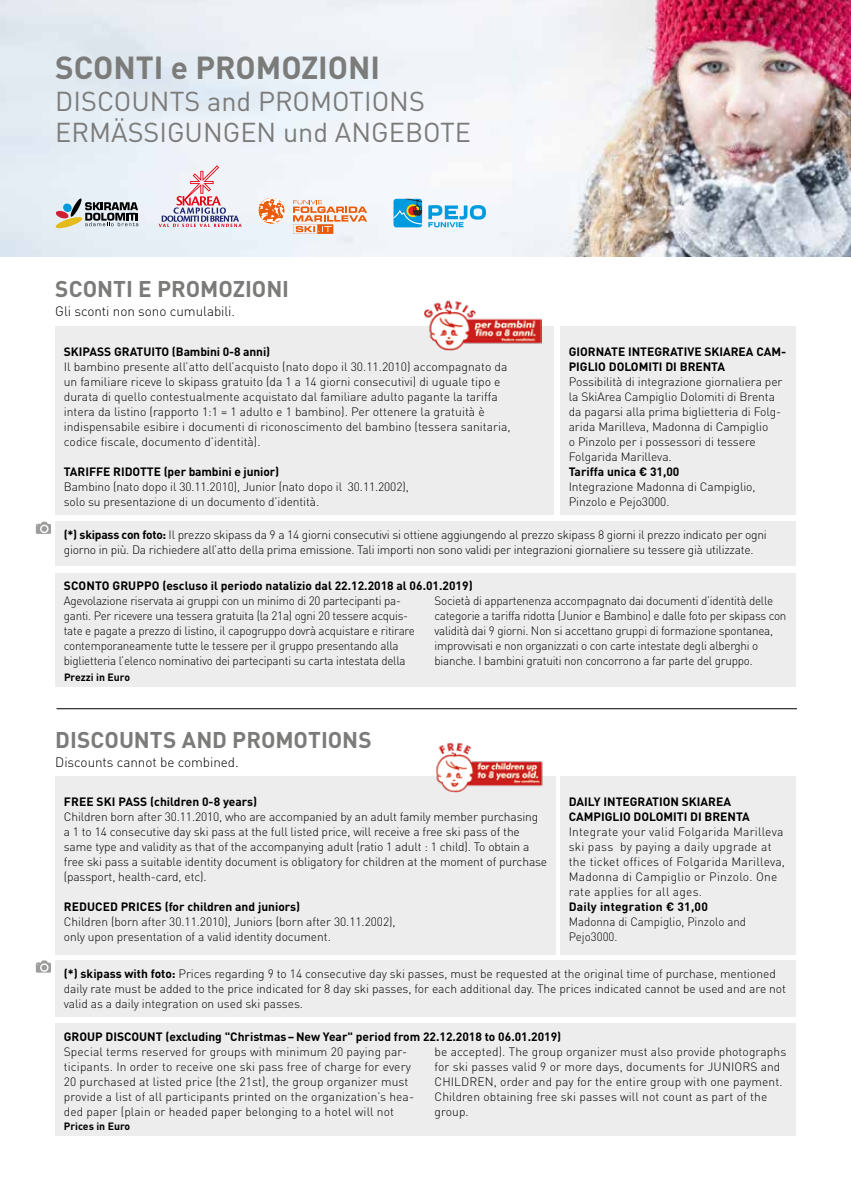
<style>
.page{position:relative;width:851px;height:1191px;background:#fff}
.page>*{position:absolute;margin:0;border:0;box-sizing:border-box;transform-origin:0 0}
.t1{font:700 31.5px "DIN Pro";color:#7b7b7a}
.t2{font:27px/31.5px "DIN Pro";color:#7b7b7a}
.t3{font:700 22.5px "DIN Pro";letter-spacing:-.005em;color:#7b7b7a}
.t4{font:300 13.5px "DIN Pro";letter-spacing:-.005em;color:#000}
.t5{font:300 12px/15px "DIN Pro";letter-spacing:-.005em;color:#000}
.t6{font:300 12px/15px "DIN Pro";letter-spacing:.02em;color:#000}
.t7{font:700 10.5px "DIN Pro";color:#000}
.s1{font-weight:700}
</style>
<div class="page">
<img style="left:512px;top:0;width:338px;height:257px">
<div style="left:55px;top:572px;width:740px;height:114px;background:#ededed"></div>
<div style="left:55px;top:1023px;width:740px;height:112px;background:#ededed"></div>
<div style="left:55px;top:327px;width:498px;height:188px;background:#ededed"></div>
<div style="left:55px;top:775px;width:501px;height:179px;background:#ededed"></div>
<div style="left:560px;top:327px;width:235px;height:188px;background:#ededed"></div>
<div style="left:560px;top:775px;width:235px;height:179px;background:#ededed"></div>
<hr style="left:57px;top:708px;width:739px;height:1px;background:#000">
<svg style="left:52px;top:197px;width:91px;height:34px;background:#afb2b0"></svg>
<svg style="left:159px;top:165px;width:82px;height:62px"></svg>
<div style="left:258px;top:197px;width:27px;height:27px;border:1px solid #fff;border-radius:50%"></div>
<svg style="left:259px;top:198px;width:25px;height:25px"></svg>
<svg style="left:293px;top:200px;width:74px;height:34px"></svg>
<svg style="left:393px;top:199px;width:93px;height:28px"></svg>
<img style="left:423px;top:300px;width:118px;height:51px">
<img style="left:431px;top:742px;width:117px;height:51px">
<div style="left:55px;top:522px;width:740px;height:44px;background:#ededed"></div>
<div style="left:55px;top:960px;width:740px;height:56px;background:#ededed"></div>
<svg style="left:36px;top:521px;width:15px;height:13px"></svg>
<svg style="left:36px;top:960px;width:15px;height:12px"></svg>
<p class="t1" style="left:55px;top:42px;width:326px">SCONTI e PROMOZIONI</p>
<p class="t2" style="left:55px;top:83px;width:417px">DISCOUNTS and PROMOTIONS<br>ERMÄSSIGUNGEN und ANGEBOTE</p>
<p class="t3" style="left:55px;top:270px;width:235px">SCONTI E PROMOZIONI</p>
<p class="t4" style="left:55px;top:301px;width:181px">Gli sconti non sono cumulabili.</p>
<p class="t5" style="left:64px;top:343px;width:448px"><span class="s1">SKIPASS GRATUITO (Bambini 0-8 anni)<br></span>Il bambino presente all’atto dell’acquisto (nato dopo il 30.11.2010) accompagnato da un familiare riceve lo skipass gratuito (da 1 a 14 giorni consecutivi) di uguale tipo e durata di quello contestualmente acquistato dal familiare adulto pagante la tariffa intera da listino (rapporto 1:1 = 1 adulto e 1 bambino). Per ottenere la gratuità è indispensabile esibire i documenti di riconoscimento del bambino (tessera sanitaria, codice fiscale, documento d’identità).</p>
<p class="t5" style="left:64px;top:463px;width:346px"><span class="s1">TARIFFE RIDOTTE (per bambini e junior)<br></span>Bambino (nato dopo il 30.11.2010), Junior (nato dopo il 30.11.2002), solo su presentazione di un documento d’identità.</p>
<p class="t5" style="left:568px;top:343px;width:219px"><span class="s1">GIORNATE INTEGRATIVE SKIAREA CAM-PIGLIO DOLOMITI DI BRENTA<br></span>Possibilità di integrazione giornaliera per la SkiArea Campiglio Dolomiti di Brenta da pagarsi alla prima biglietteria di Folg&shy;arida Marilleva, Madonna di Campiglio<br>o Pinzolo per i possessori di tessere Folgarida Marilleva.<br><span class="s1">Tariffa unica € 31,00<br></span>Integrazione Madonna di Campiglio, Pinzolo e Pejo3000.</p>
<p class="t5" style="left:64px;top:526px;width:704px"><span class="s1">(*) skipass con foto:</span> Il prezzo skipass da 9 a 14 giorni consecutivi si ottiene aggiungendo al prezzo skipass 8 giorni il prezzo indicato per ogni giorno in più. Da richiedere all’atto della prima emissione. Tali importi non sono validi per integrazioni giornaliere su tessere già utilizzate.</p>
<p class="t5" style="left:64px;top:577px;width:410px"><span class="s1">SCONTO GRUPPO (escluso il periodo natalizio dal 22.12.2018 al 06.01.2019)<br></span>Agevolazione riservata ai gruppi con un minimo di 20 partecipanti pa-<br>ganti. Per ricevere una tessera gratuita (la 21a) ogni 20 tessere acquis-<br>tate e pagate a prezzo di listino, il capogruppo dovrà acquistare e ritirare contemporaneamente tutte le tessere per il gruppo presentando alla<br>biglietteria l’elenco nominativo dei partecipanti su carta intestata della</p>
<p class="t5" style="left:434px;top:592px;width:353px">Società di appartenenza accompagnato dai documenti d’identità delle categorie a tariffa ridotta (Junior e Bambino) e dalle foto per skipass con validità dai 9 giorni. Non si accettano gruppi di formazione spontanea, improvvisati e non organizzati o con carte intestate degli alberghi o bianche. I bambini gratuiti non concorrono a far parte del gruppo.</p>
<p class="t7" style="left:64px;top:668px;width:68px">Prezzi in Euro</p>
<p class="t3" style="left:55px;top:721px;width:318px">DISCOUNTS AND PROMOTIONS</p>
<p class="t4" style="left:55px;top:751px;width:185px">Discounts cannot be combined.</p>
<p class="t5" style="left:64px;top:793px;width:485px"><span class="s1">FREE SKI PASS (children 0-8 years)<br></span>Children born after 30.11.2010, who are accompanied by an adult family member purchasing a 1 to 14 consecutive day ski pass at the full listed price, will receive a free ski pass of the same type and validity as that of the accompanying adult (ratio 1 adult : 1 child). To obtain a free ski pass a suitable identity document is obligatory for children at the moment of purchase (passport, health-card, etc).</p>
<p class="t5" style="left:64px;top:898px;width:333px"><span class="s1">REDUCED PRICES (for children and juniors)<br></span>Children (born after 30.11.2010), Juniors (born after 30.11.2002), only upon presentation of a valid identity document.</p>
<p class="t6" style="left:568px;top:793px;width:218px"><span class="s1">DAILY INTEGRATION SKIAREA<br>CAMPIGLIO DOLOMITI DI BRENTA<br></span>Integrate your valid Folgarida Marilleva ski pass by paying a daily upgrade at the ticket offices of Folgarida Marilleva,<br>Madonna di Campiglio or Pinzolo. One rate applies for all ages.<br><span class="s1">Daily integration € 31,00<br></span>Madonna di Campiglio, Pinzolo and<br>Pejo3000.</p>
<p class="t5" style="left:64px;top:965px;width:723px"><span class="s1">(*) skipass with foto:</span> Prices regarding 9 to 14 consecutive day ski passes, must be requested at the original time of purchase, mentioned daily rate must be added to the price indicated for 8 day ski passes, for each additional day. The prices indicated cannot be used and are not valid as a daily integration on used ski passes.</p>
<p class="t5" style="left:64px;top:1027px;width:499px"><span class="s1">GROUP DISCOUNT (excluding "Christmas–New Year" period from 22.12.2018 to 06.01.2019)<br></span>Special terms reserved for groups with minimum 20 paying par-<br>ticipants. In order to receive one ski pass free of charge for every<br>20 purchased at listed price (the 21st), the group organizer must<br>provide a list of all participants printed on the organization’s hea-<br>ded paper (plain or headed paper belonging to a hotel will not</p>
<p class="t5" style="left:434px;top:1042px;width:353px">be accepted). The group organizer must also provide photographs for ski passes valid 9 or more days, documents for JUNIORS and CHILDREN, order and pay for the entire group with one payment.<br>Children obtaining free ski passes will not count as part of the group.</p>
<p class="t7" style="left:64px;top:1117px;width:68px">Prices in Euro</p>
</div>
